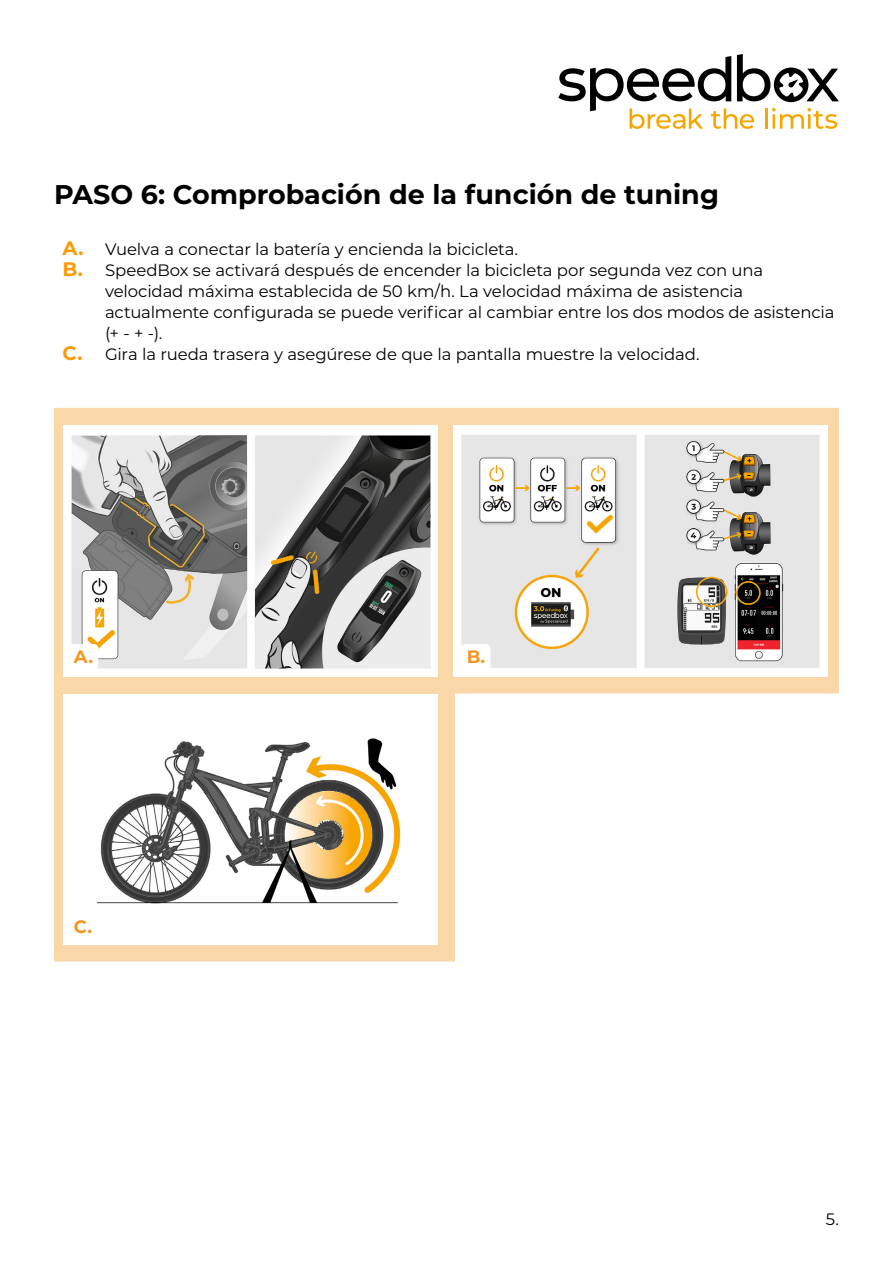
<style>
.page{position:relative;width:893px;height:1263px;background:#fff}
.page>*{position:absolute;margin:0;border:0;box-sizing:border-box;transform-origin:0 0}
.t1{font:700 27px "Montserrat";color:#000}
.t2{font:700 18px "Montserrat";color:#f4971e}
.t3{font:16.5px/21px "Montserrat";letter-spacing:-.01em;color:#000}
.s1{font-weight:700;font-size:19.5px;color:#f90}
</style>
<div class="page">
<svg style="left:558px;top:54px;width:281px;height:75px"></svg>
<svg style="left:54px;top:408px;width:785px;height:553px"></svg>
<img style="left:64px;top:426px;width:374px;height:250px">
<img style="left:454px;top:425px;width:374px;height:251px">
<img style="left:64px;top:694px;width:374px;height:251px">
<div style="left:69px;top:644px;width:29px;height:27px;background:#fff;border-radius:4px"></div>
<div style="left:461px;top:644px;width:29px;height:27px;background:#fff;border-radius:4px"></div>
<div style="left:68px;top:913px;width:30px;height:27px;background:#fff;border-radius:4px"></div>
<p class="t1" style="left:54px;top:175px;width:666px">PASO 6: Comprobación de la función de tuning</p>
<p class="t3" style="left:63px;top:238px;width:457px"><span class="s1">A.</span> Vuelva a conectar la batería y encienda la bicicleta.</p>
<p class="t3" style="left:105px;top:259px;width:731px;text-indent:-43px"><span class="s1">B.</span> SpeedBox se activará después de encender la bicicleta por segunda vez con una velocidad máxima establecida de 50 km/h. La velocidad máxima de asistencia actualmente configurada se puede verificar al cambiar entre los dos modos de asistencia (+ - + -).</p>
<p class="t3" style="left:63px;top:343px;width:638px"><span class="s1">C.</span> Gira la rueda trasera y asegúrese de que la pantalla muestre la velocidad.</p>
<p class="t2" style="left:74px;top:644px;width:21px">A.</p>
<p class="t2" style="left:74px;top:913px;width:20px">C.</p>
<p class="t2" style="left:467px;top:644px;width:20px">B.</p>
<p class="t3" style="left:826px;top:1208px;width:15px">5.</p>
</div>
